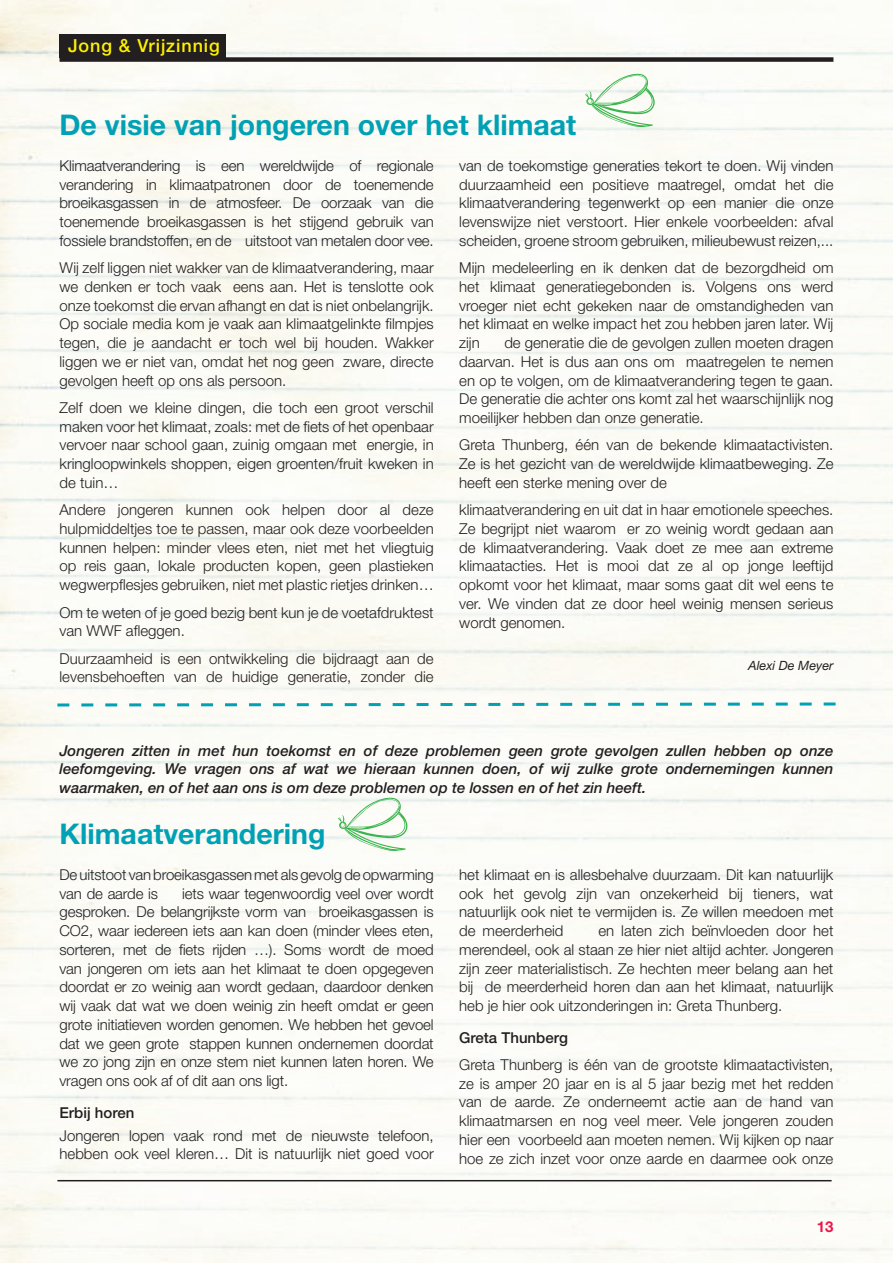
<style>
.page{position:relative;width:893px;height:1263px;background:#fff}
.page>*{position:absolute;margin:0;border:0;box-sizing:border-box;transform-origin:0 0}
.Titel_24pt_Helv_Bold{font:700 28.5px "Helvetica Neue LT Std";color:#00a1b4}
.t1{font:500 18px "Helvetica Neue LT Std";letter-spacing:.05em;color:#fff101}
.t2{font:300 15px/18.8px "Helvetica Neue LT Std";color:#231f20;text-align:justify}
.t3{font:italic 500 15px/18.8px "Helvetica Neue LT Std";color:#231f20;text-align:justify}
.t4{font:500 15px "Helvetica Neue LT Std";color:#231f20}
.t5{font:700 15px "Helvetica Neue LT Std";color:#ed164b}
.t6{font:italic 12.75px "Helvetica Neue LT Std";color:#231f20}
</style>
<div class="page">
<img style="left:0;top:0;width:893px;height:1263px">
<div style="left:60px;top:57px;width:773px;height:5px;background:#231f20"></div>
<div style="left:60px;top:34px;width:166px;height:23px;background:#231f20"></div>
<hr style="left:57px;top:1180px;width:775px;height:1px;background:#231f20">
<svg style="left:54px;top:701px;width:785px;height:7px"></svg>
<svg style="left:585px;top:73px;width:70px;height:55px"></svg>
<svg style="left:640px;top:42px;width:57px;height:16px"></svg>
<svg style="left:338px;top:797px;width:70px;height:54px"></svg>
<svg style="left:393px;top:765px;width:57px;height:19px"></svg>
<p class="t1" style="left:68px;top:35px;width:153px">Jong &amp; Vrijzinnig</p>
<p class="Titel_24pt_Helv_Bold" style="left:60px;top:107px;width:518px">De visie van jongeren over het klimaat</p>
<p class="t2" style="left:60px;top:156px;width:376px">Klimaatverandering is een wereldwijde of regionale verandering in klimaatpatronen door de toenemende broeikasgassen in de atmosfeer. De oorzaak van die toenemende broeikasgassen is het stijgend gebruik van fossiele brandstoffen, en de uitstoot van metalen door vee.</p>
<p class="t2" style="left:60px;top:258px;width:376px">Wij zelf liggen niet wakker van de klimaatverandering, maar we denken er toch vaak eens aan. Het is tenslotte ook onze toekomst die ervan afhangt en dat is niet onbelangrijk.<br>Op sociale media kom je vaak aan klimaatgelinkte filmpjes tegen, die je aandacht er toch wel bij houden. Wakker liggen we er niet van, omdat het nog geen zware, directe gevolgen heeft op ons als persoon.</p>
<p class="t2" style="left:60px;top:398px;width:376px">Zelf doen we kleine dingen, die toch een groot verschil maken voor het klimaat, zoals: met de fiets of het openbaar vervoer naar school gaan, zuinig omgaan met energie, in kringloopwinkels shoppen, eigen groenten/fruit kweken in de tuin…</p>
<p class="t2" style="left:60px;top:500px;width:376px">Andere jongeren kunnen ook helpen door al deze hulpmiddeltjes toe te passen, maar ook deze voorbeelden kunnen helpen: minder vlees eten, niet met het vliegtuig op reis gaan, lokale producten kopen, geen plastieken wegwerpflesjes gebruiken, niet met plastic rietjes drinken…</p>
<p class="t2" style="left:60px;top:602px;width:376px">Om te weten of je goed bezig bent kun je de voetafdruktest van WWF afleggen.</p>
<p class="t2" style="left:60px;top:648px;width:376px">Duurzaamheid is een ontwikkeling die bijdraagt aan de levensbehoeften van de huidige generatie, zonder die</p>
<p class="t2" style="left:459px;top:156px;width:376px">van de toekomstige generaties tekort te doen. Wij vinden duurzaamheid een positieve maatregel, omdat het die klimaatverandering tegenwerkt op een manier die onze levenswijze niet verstoort. Hier enkele voorbeelden: afval scheiden, groene stroom gebruiken, milieubewust reizen,...</p>
<p class="t2" style="left:459px;top:258px;width:376px">Mijn medeleerling en ik denken dat de bezorgdheid om het klimaat generatiegebonden is. Volgens ons werd vroeger niet echt gekeken naar de omstandigheden van het klimaat en welke impact het zou hebben jaren later. Wij zijn</p>
<p class="t2" style="left:459px;top:333px;width:376px;text-indent:45px">de generatie die de gevolgen zullen moeten dragen daarvan. Het is dus aan ons om maatregelen te nemen en op te volgen, om de klimaatverandering tegen te gaan.<br>De generatie die achter ons komt zal het waarschijnlijk nog moeilijker hebben dan onze generatie.</p>
<p class="t2" style="left:459px;top:435px;width:376px">Greta Thunberg, één van de bekende klimaatactivisten.<br>Ze is het gezicht van de wereldwijde klimaatbeweging. Ze heeft een sterke mening over de</p>
<p class="t2" style="left:459px;top:500px;width:376px">klimaatverandering en uit dat in haar emotionele speeches.<br>Ze begrijpt niet waarom er zo weinig wordt gedaan aan de klimaatverandering. Vaak doet ze mee aan extreme klimaatacties. Het is mooi dat ze al op jonge leeftijd opkomt voor het klimaat, maar soms gaat dit wel eens te ver. We vinden dat ze door heel weinig mensen serieus wordt genomen.</p>
<p class="t6" style="left:748px;top:658px;width:87px">Alexi De Meyer</p>
<p class="t3" style="left:60px;top:741px;width:775px">Jongeren zitten in met hun toekomst en of deze problemen geen grote gevolgen zullen hebben op onze leefomgeving. We vragen ons af wat we hieraan kunnen doen, of wij zulke grote ondernemingen kunnen waarmaken, en of het aan ons is om deze problemen op te lossen en of het zin heeft.</p>
<p class="Titel_24pt_Helv_Bold" style="left:60px;top:816px;width:267px">Klimaatverandering</p>
<p class="t2" style="left:60px;top:865px;width:376px">De uitstoot van broeikasgassen met als gevolg de opwarming van de aarde is</p>
<p class="t2" style="left:459px;top:865px;width:376px">het klimaat en is allesbehalve duurzaam. Dit kan natuurlijk ook het gevolg zijn van onzekerheid bij tieners, wat natuurlijk ook niet te vermijden is. Ze willen meedoen met de meerderheid</p>
<p class="t2" style="left:60px;top:883px;width:376px;text-indent:123px">iets waar tegenwoordig veel over wordt gesproken. De belangrijkste vorm van broeikasgassen is CO2, waar iedereen iets aan kan doen (minder vlees eten, sorteren, met de fiets rijden …). Soms wordt de moed van jongeren om iets aan het klimaat te doen opgegeven doordat er zo weinig aan wordt gedaan, daardoor denken wij vaak dat wat we doen weinig zin heeft omdat er geen grote initiatieven worden genomen. We hebben het gevoel dat we geen grote stappen kunnen ondernemen doordat we zo jong zijn en onze stem niet kunnen laten horen. We vragen ons ook af of dit aan ons ligt.</p>
<p class="t4" style="left:60px;top:1103px;width:76px">Erbij horen</p>
<p class="t2" style="left:60px;top:1125px;width:376px">Jongeren lopen vaak rond met de nieuwste telefoon, hebben ook veel kleren… Dit is natuurlijk niet goed voor</p>
<p class="t2" style="left:459px;top:921px;width:376px;text-indent:139px">en laten zich beïnvloeden door het merendeel, ook al staan ze hier niet altijd achter. Jongeren zijn zeer materialistisch. Ze hechten meer belang aan het bij de meerderheid horen dan aan het klimaat, natuurlijk heb je hier ook uitzonderingen in: Greta Thunberg.</p>
<p class="t4" style="left:459px;top:1028px;width:110px">Greta Thunberg</p>
<p class="t2" style="left:459px;top:1055px;width:376px">Greta Thunberg is één van de grootste klimaatactivisten, ze is amper 20 jaar en is al 5 jaar bezig met het redden van de aarde. Ze onderneemt actie aan de hand van klimaatmarsen en nog veel meer. Vele jongeren zouden hier een voorbeeld aan moeten nemen. Wij kijken op naar hoe ze zich inzet voor onze aarde en daarmee ook onze</p>
<p class="t5" style="left:817px;top:1217px;width:18px">13</p>
</div>
